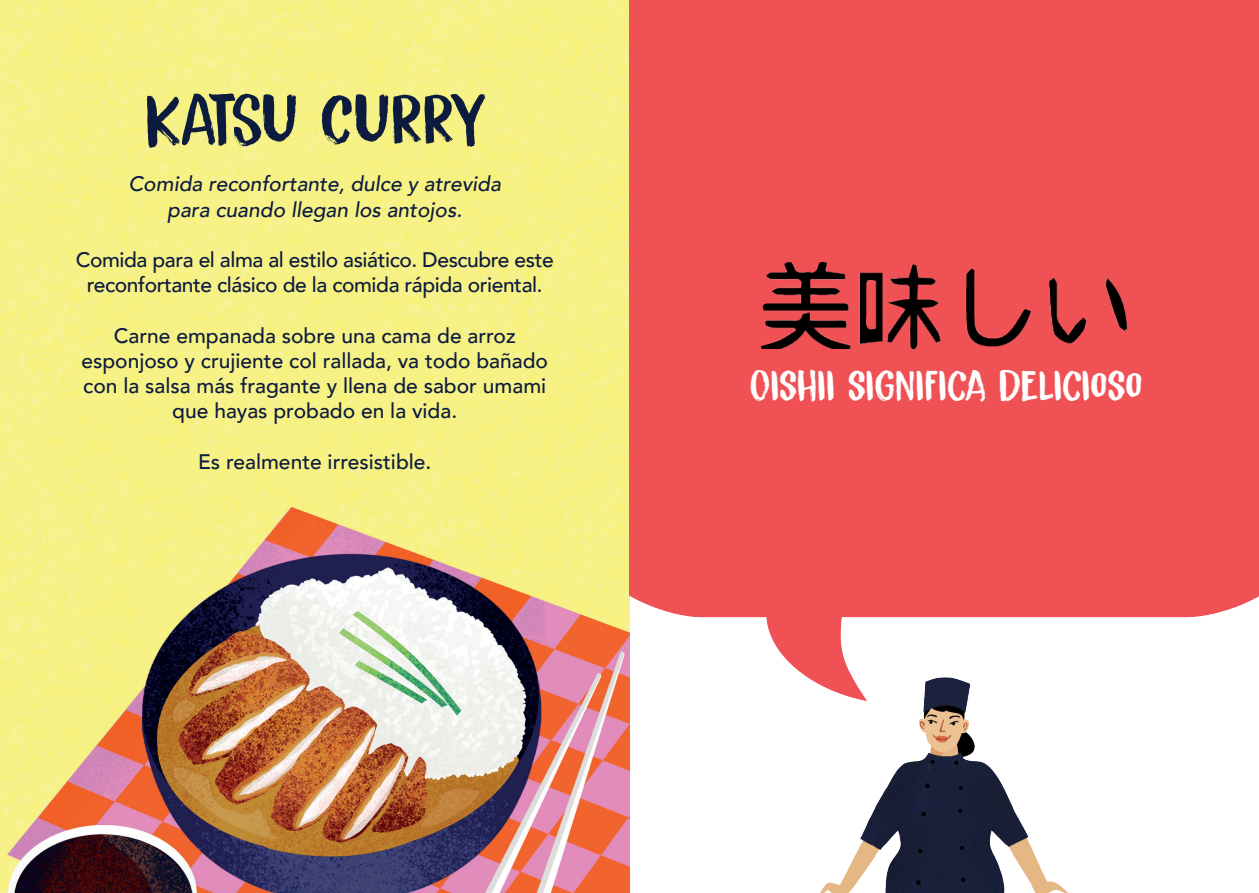
<style>
.page{position:relative;width:1259px;height:893px;background:#fff}
.page>*{position:absolute;margin:0;border:0;box-sizing:border-box;transform-origin:0 0}
.Heading_oblique{font:75px "Senko Hanabi DEMO";letter-spacing:-.015em;color:#0c1b3e}
.PAra_heavy_oblique{font:45px "Senko Hanabi DEMO";color:#fff}
.Para_medium{font:500 21px/25.2px "Avenir";color:#0c1b3e;text-align:center}
.Para_medium-2{font:500 21px/25.2px "Avenir";letter-spacing:-.02em;color:#0c1b3e;text-align:center}
.Para_medium-3{font:italic 500 21px/25.2px "Avenir";color:#0c1b3e;text-align:center}
</style>
<div class="page">
<img style="left:0;top:0;width:1259px;height:893px">
<img style="left:760px;top:261px;width:367px;height:88px">
<p class="Heading_oblique" style="left:145px;top:79px;width:343px">KATSU CURRY</p>
<p class="Para_medium-3" style="left:128px;top:172px;width:374px">Comida reconfortante, dulce y atrevida para cuando llegan los antojos.</p>
<p class="Para_medium-2" style="left:76px;top:246px;width:480px">Comida para el alma al estilo asiático. Descubre este reconfortante clásico de la comida rápida oriental.</p>
<p class="Para_medium" style="left:81px;top:321px;width:468px">Carne empanada sobre una cama de arroz esponjoso y crujiente col rallada, va todo bañado con la salsa más fragante y llena de sabor umami que hayas probado en la vida.</p>
<p class="Para_medium" style="left:198px;top:447px;width:235px">Es realmente irresistible.</p>
<p class="PAra_heavy_oblique" style="left:750px;top:361px;width:394px">OISHII SIGNIFICA DELICIOSO</p>
</div>
